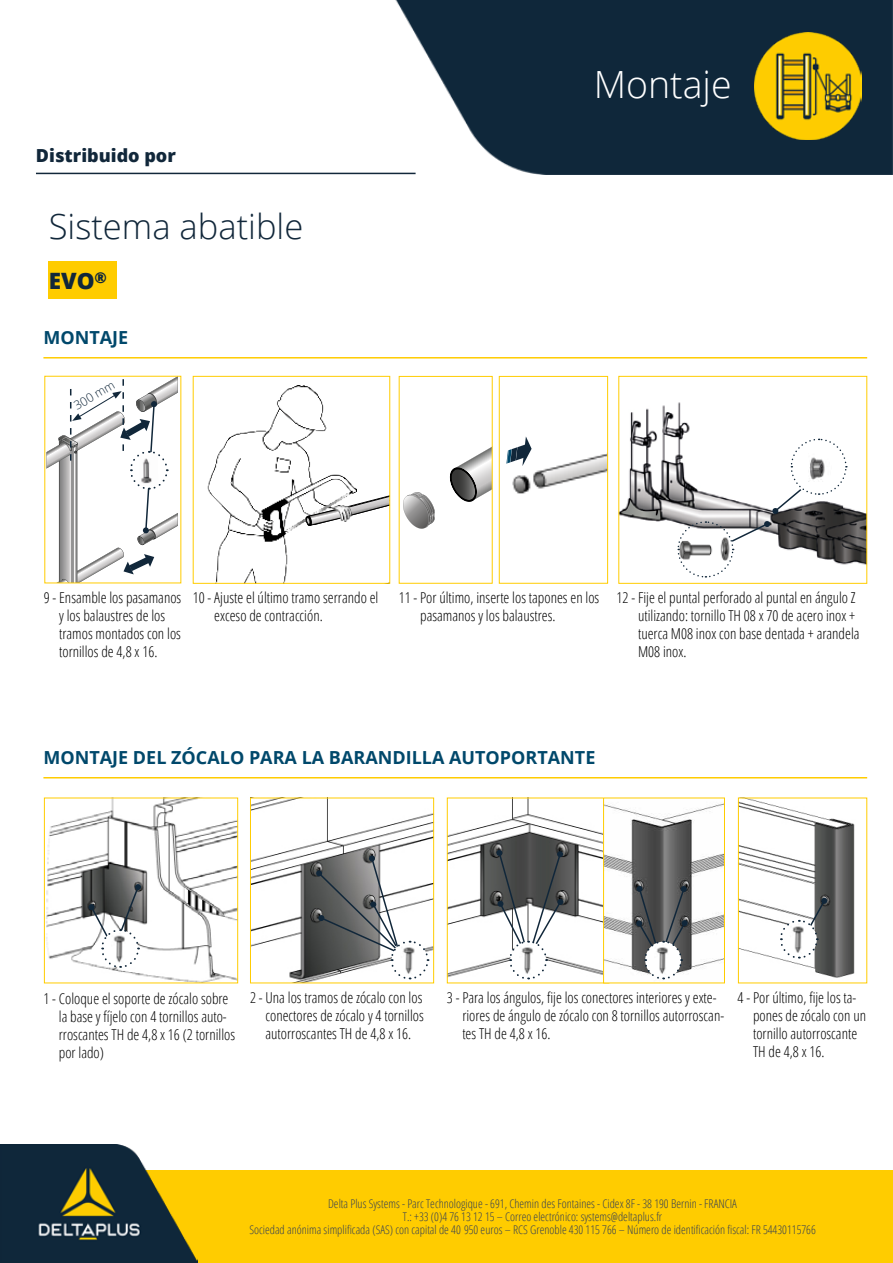
<style>
.page{position:relative;width:893px;height:1263px;background:#fff}
.page>*{position:absolute;margin:0;border:0;box-sizing:border-box;transform-origin:0 0}
.t1{font:300 37.5px "Open Sans";color:#fff}
.t2{font:300 34.5px "Open Sans";color:#11273a}
.t3{font:800 22.5px "Open Sans";color:#11273a}
.t4{font:700 18px "Open Sans";color:#00486b}
.t5{font:800 18px "Open Sans";color:#11273a}
.t6{font:300 condensed 15px/18px "Open Sans";color:#000}
.t7{font:300 condensed 12px/13px "Open Sans";color:#354054;text-align:center}
.t8{font:300 12px "Open Sans";color:#11273a}
</style>
<div class="page">
<div style="left:0;top:1170px;width:893px;height:93px;background:#fc0"></div>
<img style="left:296px;top:0;width:597px;height:174px">
<div style="left:423px;top:0;width:393px;height:137px;background:#0f273a"></div>
<hr style="left:36px;top:173px;width:380px;height:1px;background:#11273a">
<img style="left:0;top:1145px;width:198px;height:118px">
<img style="left:755px;top:33px;width:106px;height:106px">
<img style="left:512px;top:454px;width:94px;height:40px">
<div style="left:499px;top:376px;width:109px;height:208px;border:1px solid #fc0"></div>
<img style="left:207px;top:385px;width:116px;height:197px">
<svg style="left:297px;top:403px;width:91px;height:124px"></svg>
<img style="left:334px;top:506px;width:18px;height:15px">
<div style="left:193px;top:376px;width:197px;height:208px;border:1px solid #fc0"></div>
<svg style="left:450px;top:447px;width:41px;height:54px"></svg>
<svg style="left:403px;top:492px;width:32px;height:37px"></svg>
<div style="left:399px;top:376px;width:94px;height:208px;border:1px solid #fc0"></div>
<svg style="left:506px;top:436px;width:26px;height:30px"></svg>
<img style="left:620px;top:402px;width:245px;height:163px">
<div style="left:618px;top:376px;width:249px;height:208px;border:1px solid #fc0"></div>
<svg style="left:677px;top:521px;width:93px;height:57px"></svg>
<svg style="left:772px;top:438px;width:75px;height:76px"></svg>
<img style="left:670px;top:532px;width:65px;height:30px">
<img style="left:46px;top:800px;width:190px;height:181px">
<div style="left:44px;top:798px;width:194px;height:185px;border:1px solid #fc0"></div>
<img style="left:252px;top:800px;width:180px;height:181px">
<div style="left:250px;top:798px;width:184px;height:185px;border:1px solid #fc0"></div>
<svg style="left:316px;top:855px;width:113px;height:125px"></svg>
<img style="left:400px;top:944px;width:19px;height:31px">
<img style="left:449px;top:800px;width:154px;height:177px">
<div style="left:447px;top:798px;width:162px;height:185px;border:1px solid #fc0"></div>
<img style="left:605px;top:800px;width:118px;height:181px">
<div style="left:603px;top:798px;width:122px;height:185px;border:1px solid #fc0"></div>
<svg style="left:496px;top:850px;width:67px;height:130px"></svg>
<img style="left:519px;top:944px;width:18px;height:31px">
<svg style="left:636px;top:886px;width:52px;height:94px"></svg>
<img style="left:654px;top:944px;width:18px;height:31px">
<img style="left:740px;top:800px;width:115px;height:178px">
<div style="left:738px;top:798px;width:129px;height:185px;border:1px solid #fc0"></div>
<svg style="left:779px;top:898px;width:48px;height:61px"></svg>
<img style="left:789px;top:923px;width:19px;height:31px">
<svg style="left:88px;top:884px;width:53px;height:85px"></svg>
<img style="left:111px;top:932px;width:18px;height:32px">
<svg style="left:46px;top:376px;width:133px;height:207px"></svg>
<hr style="left:43px;top:357px;width:824px;height:1px;background:#fc0">
<div style="left:49px;top:261px;width:68px;height:38px;background:#fc0"></div>
<hr style="left:43px;top:777px;width:824px;height:1px;background:#fc0">
<p class="t5" style="left:36px;top:142px;width:141px">Distribuido por</p>
<h2 class="t2" style="left:49px;top:203px;width:256px">Sistema abatible</h2>
<h3 class="t3" style="left:49px;top:263px;width:60px">EVO<sup>®</sup></h3>
<p class="t4" style="left:43px;top:324px;width:86px">MONTAJE</p>
<p class="t8" style="left:71px;top:399px;width:46px;rotate:-31deg">300 mm</p>
<h1 class="t1" style="left:594px;top:59px;width:139px">Montaje</h1>
<p class="t6" style="left:59px;top:588px;width:124px;text-indent:-15px">9 - Ensamble los pasamanos y los balaustres de los tramos montados con los tornillos de 4,8 x 16.</p>
<p class="t6" style="left:214px;top:588px;width:166px;text-indent:-21px">10 - Ajuste el último tramo serrando el exceso de contracción.</p>
<p class="t6" style="left:420px;top:588px;width:181px;text-indent:-21px">11 - Por último, inserte los tapones en los pasamanos y los balaustres.</p>
<p class="t6" style="left:638px;top:588px;width:223px;text-indent:-21px">12 - Fije el puntal perforado al puntal en ángulo Z utilizando: tornillo TH 08 x 70 de acero inox + tuerca M08 inox con base dentada + arandela M08 inox.</p>
<p class="t4" style="left:43px;top:744px;width:553px">MONTAJE DEL ZÓCALO PARA LA BARANDILLA AUTOPORTANTE</p>
<p class="t6" style="left:59px;top:989px;width:178px;text-indent:-15px">1 - Coloque el soporte de zócalo sobre la base y fíjelo con 4 tornillos auto&shy;rroscantes TH de 4,8 x 16 (2 tornillos por lado)</p>
<p class="t6" style="left:462px;top:988px;width:263px;text-indent:-15px">3 - Para los ángulos, fije los conectores interiores y exte&shy;riores de ángulo de zócalo con 8 tornillos autorroscan&shy;tes TH de 4,8 x 16.</p>
<p class="t6" style="left:753px;top:988px;width:115px;text-indent:-15px">4 - Por último, fije los ta&shy;pones de zócalo con un tornillo autorroscante<br>TH de 4,8 x 16.</p>
<p class="t6" style="left:265px;top:988px;width:160px;text-align:justify;text-indent:-15px">2 - Una los tramos de zócalo con los conectores de zócalo y 4 tornillos autorroscantes TH de 4,8 x 16.</p>
<p class="t7" style="left:249px;top:1197px;width:568px">Delta Plus Systems - Parc Technologique - 691, Chemin des Fontaines - Cidex 8F - 38 190 Bernin - FRANCIA<br>T.: +33 (0)4 76 13 12 15 – Correo electrónico: systems@deltaplus.fr<br>Sociedad anónima simplificada (SAS) con capital de 40 950 euros – RCS Grenoble 430 115 766 – Número de identificación fiscal: FR 54430115766</p>
</div>
